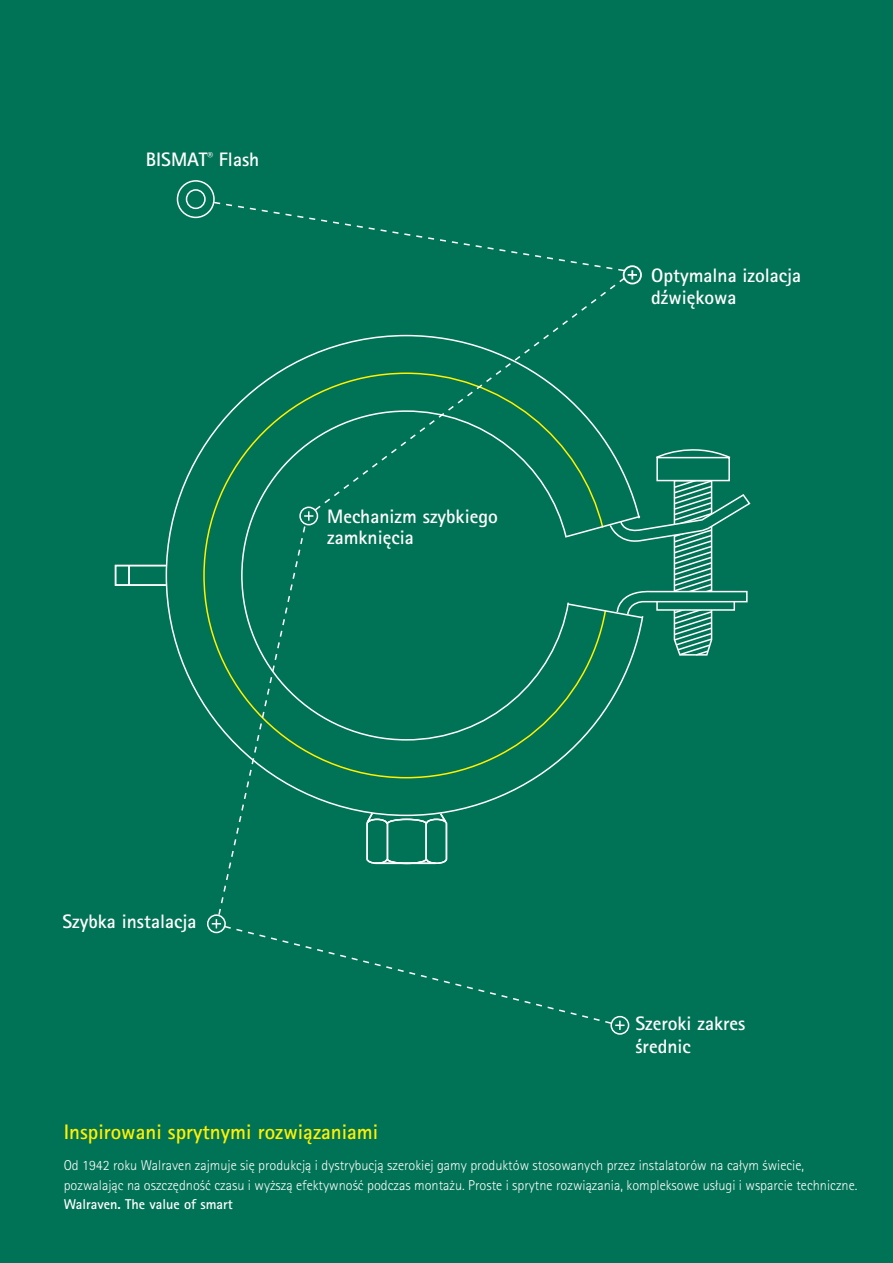
<style>
.page{position:relative;width:893px;height:1263px;background:#007255}
.page>*{position:absolute;margin:0;border:0;box-sizing:border-box;transform-origin:0 0}
.t1{font:700 21px "Rotis Sans Serif Std";color:#fff101}
.t2{font:700 19.5px/22.5px "Rotis Sans Serif Std";color:#fff}
.t3{font:300 14.25px/19.5px "Rotis Sans Serif Std";color:#fff}
.t4{font:700 14.25px "Rotis Sans Serif Std";color:#fff}
</style>
<div class="page">
<svg style="left:203px;top:372px;width:110px;height:346px"></svg>
<svg style="left:656px;top:449px;width:75px;height:9px"></svg>
<svg style="left:240px;top:410px;width:73px;height:64px"></svg>
<div style="left:656px;top:457px;width:74px;height:24px;border:2px solid #fff"></div>
<svg style="left:313px;top:279px;width:314px;height:195px"></svg>
<div style="left:177px;top:180px;width:38px;height:38px;border:2px solid #fff;border-radius:50%"></div>
<div style="left:186px;top:189px;width:20px;height:20px;border:2px solid #fff;border-radius:50%"></div>
<div style="left:623px;top:265px;width:19px;height:19px;border:2px solid #fff;border-radius:50%"></div>
<svg style="left:212px;top:201px;width:425px;height:78px"></svg>
<div style="left:610px;top:1016px;width:19px;height:19px;border:2px solid #fff;border-radius:50%"></div>
<div style="left:207px;top:914px;width:19px;height:19px;border:2px solid #fff;border-radius:50%"></div>
<svg style="left:212px;top:474px;width:539px;height:556px"></svg>
<hr style="left:375px;top:862px;width:61px;height:2px;background:#fff">
<div style="left:115px;top:565px;width:52px;height:21px;border:2px solid #fff"></div>
<hr style="left:128px;top:565px;width:2px;height:20px;background:#fff">
<h2 class="t2" style="left:146px;top:150px;width:115px">BISMAT<sup>®</sup> Flash</h2>
<h2 class="t2" style="left:327px;top:508px;width:172px;line-height:21px">Mechanizm szybkiego zamknięcia</h2>
<h2 class="t2" style="left:651px;top:266px;width:152px">Optymalna izolacja dźwiękowa</h2>
<h2 class="t2" style="left:63px;top:912px;width:135px">Szybka instalacja</h2>
<h2 class="t2" style="left:635px;top:1014px;width:112px">Szeroki zakres średnic</h2>
<h1 class="t1" style="left:64px;top:1124px;width:316px">Inspirowani sprytnymi rozwiązaniami</h1>
<p class="t3" style="left:64px;top:1157px;width:795px">Od 1942 roku Walraven zajmuje się produkcją i dystrybucją szerokiej gamy produktów stosowanych przez instalatorów na całym świecie, pozwalając na oszczędność czasu i wyższą efektywność podczas montażu. Proste i sprytne rozwiązania, kompleksowe usługi i wsparcie techniczne.</p>
<p class="t4" style="left:64px;top:1199px;width:171px">Walraven. The value of smart</p>
</div>
